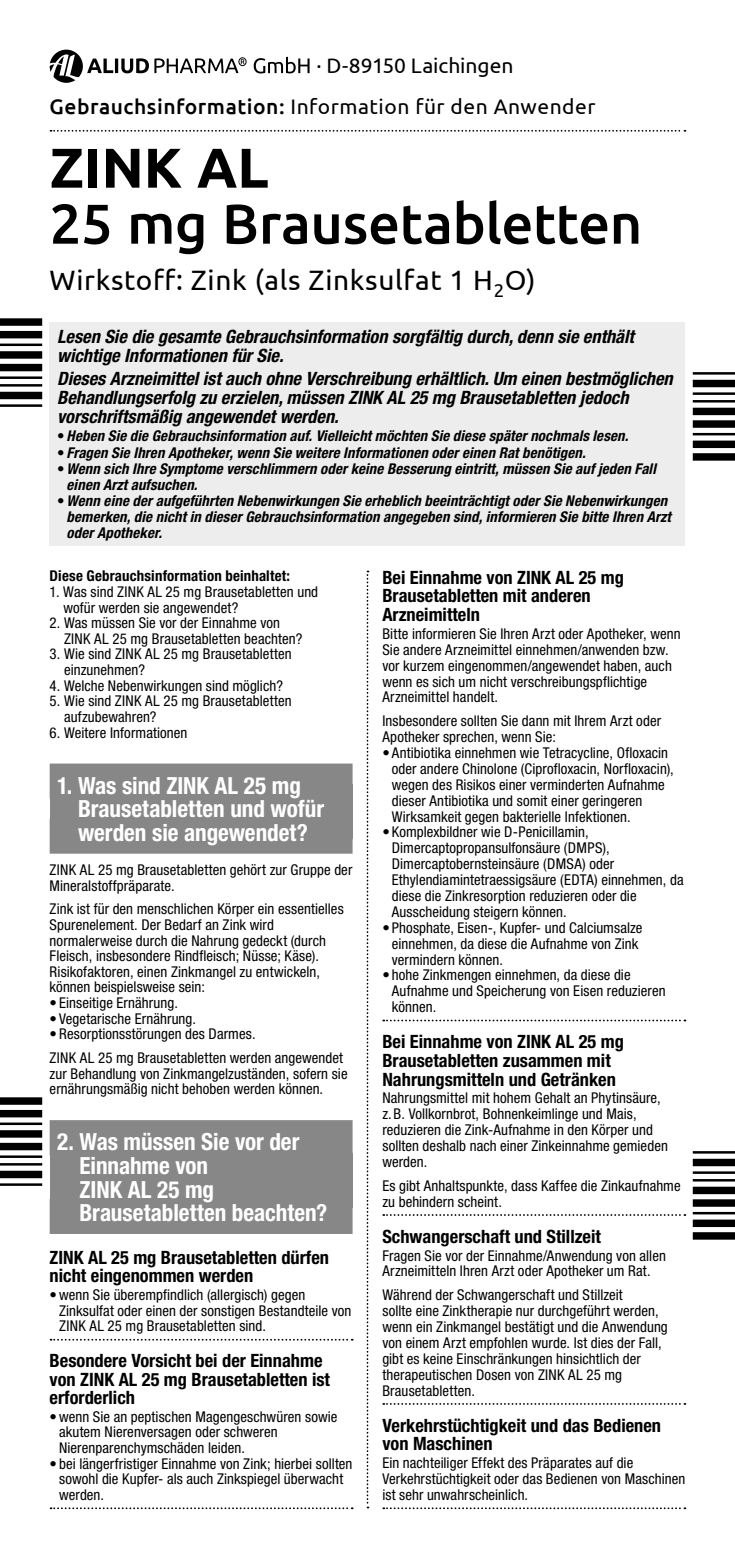
<style>
.page{position:relative;width:735px;height:1558px;background:#fff}
.page>*{position:absolute;margin:0;border:0;box-sizing:border-box;transform-origin:0 0}
.Medikamentenname{font:500 56px/56px "Ubuntu";letter-spacing:-.01em;color:#000}
.Darreichungsform{font:28px "Ubuntu";letter-spacing:.025em;color:#000}
.Subhead_1{font:700 condensed 23.62px/23.6px "Helvetica Neue LT Std";color:#fff}
.Gebrauchsinformation{font:21px "Ubuntu";letter-spacing:.025em;color:#000}
.Gebrauchsinformation-2{font:21px "Ubuntu";letter-spacing:-.005em;color:#000}
.Subhead_2{font:700 condensed 18.38px/18.7px "Helvetica Neue LT Std";color:#000}
.Subhead_2-2{font:italic 700 condensed 18.38px/18.9px "Helvetica Neue LT Std";color:#000}
.Grundtext{font:condensed 14.88px/15.9px "Helvetica Neue LT Std";letter-spacing:.005em;color:#000}
.Grundtext-2{font:italic 700 condensed 14.88px/16.1px "Helvetica Neue LT Std";letter-spacing:.01em;color:#000}
.Grundtext___0_5_LZ{font:condensed 14.88px/15.6px "Helvetica Neue LT Std";letter-spacing:.005em;color:#000}
.Grundtext___Linie{font:condensed 14.88px/15.6px "Helvetica Neue LT Std";letter-spacing:.005em;color:#000}
.Gruntext___0_5_LZ{font:condensed 14.88px/15.9px "Helvetica Neue LT Std";letter-spacing:.005em;color:#000}
.Grundtext___0_25_LZ{font:condensed 14.88px/15.6px "Helvetica Neue LT Std";letter-spacing:.01em;color:#000}
.Grundtext-3{font:700 condensed 14.88px "Helvetica Neue LT Std";letter-spacing:.01em;color:#000}
.s1{font-weight:500}
.s2{font-weight:700}
.s3{font-weight:400;font-style:normal}
</style>
<div class="page">
<div style="left:50px;top:784px;width:302px;height:54px;background:#878787"></div>
<div style="left:50px;top:1153px;width:302px;height:55px;background:#878787"></div>
<svg style="left:50px;top:50px;width:194px;height:33px"></svg>
<div style="left:238px;top:57px;width:8px;height:9px;border:1px solid #000;border-radius:50%"></div>
<svg style="left:253px;top:57px;width:56px;height:16px"></svg>
<svg style="left:366px;top:570px;width:2px;height:938px"></svg>
<svg style="left:50px;top:130px;width:635px;height:2px"></svg>
<div style="left:50px;top:322px;width:635px;height:224px;background:#ededed"></div>
<div style="left:50px;top:763px;width:302px;height:35px;background:#878787"></div>
<div style="left:50px;top:818px;width:302px;height:35px;background:#878787"></div>
<div style="left:50px;top:1120px;width:302px;height:35px;background:#878787"></div>
<div style="left:50px;top:1199px;width:302px;height:35px;background:#878787"></div>
<svg style="left:51px;top:1339px;width:301px;height:1px"></svg>
<svg style="left:51px;top:1507px;width:301px;height:2px"></svg>
<svg style="left:383px;top:1019px;width:302px;height:2px"></svg>
<svg style="left:383px;top:1214px;width:302px;height:2px"></svg>
<svg style="left:383px;top:1403px;width:302px;height:2px"></svg>
<svg style="left:383px;top:1507px;width:302px;height:2px"></svg>
<svg style="left:692px;top:372px;width:42px;height:89px"></svg>
<svg style="left:0;top:318px;width:42px;height:89px"></svg>
<svg style="left:692px;top:1151px;width:42px;height:88px"></svg>
<svg style="left:0;top:1097px;width:42px;height:89px"></svg>
<p class="Gebrauchsinformation-2" style="left:316px;top:53px;width:198px">· D-89150 Laichingen</p>
<p class="Gebrauchsinformation" style="left:50px;top:94px;width:547px"><span class="s1">Gebrauchsinformation:</span> Information für den Anwender</p>
<p class="Medikamentenname" style="left:50px;top:138px;width:594px"><span class="s2">ZINK AL<br></span>25 mg Brausetabletten</p>
<p class="Darreichungsform" style="left:50px;top:263px;width:487px">Wirkstoff: Zink (als Zinksulfat 1 H<sub>2</sub>O)</p>
<p class="Subhead_2-2" style="left:57px;top:327px;width:578px">Lesen Sie die gesamte Gebrauchsinformation sorgfältig durch, denn sie enthält wichtige Informationen für Sie.</p>
<p class="Subhead_2-2" style="left:57px;top:370px;width:616px">Dieses Arzneimittel ist auch ohne Verschreibung erhältlich. Um einen bestmöglichen<br>Behandlungserfolg zu erzielen, müssen ZINK AL 25 mg Brausetabletten jedoch vorschriftsmäßig angewendet werden.</p>
<p class="Grundtext-2" style="left:57px;top:428px;width:572px"><span class="s3">•</span> Heben Sie die Gebrauchsinformation auf. Vielleicht möchten Sie diese später nochmals lesen.</p>
<p class="Grundtext-2" style="left:57px;top:444px;width:530px"><span class="s3">•</span> Fragen Sie Ihren Apotheker, wenn Sie weitere Informationen oder einen Rat benötigen.</p>
<p class="Grundtext-2" style="left:66px;top:460px;width:590px;text-indent:-9px"><span class="s3">•</span> Wenn sich Ihre Symptome verschlimmern oder keine Besserung eintritt, müssen Sie auf jeden Fall einen Arzt aufsuchen.</p>
<p class="Grundtext-2" style="left:66px;top:493px;width:605px;text-indent:-9px"><span class="s3">•</span> Wenn eine der aufgeführten Nebenwirkungen Sie erheblich beeinträchtigt oder Sie Nebenwirkungen bemerken, die nicht in dieser Gebrauchsinformation angegeben sind, informieren Sie bitte Ihren Arzt oder Apotheker.</p>
<p class="Grundtext-3" style="left:50px;top:567px;width:242px">Diese Gebrauchsinformation beinhaltet:</p>
<p class="Grundtext" style="left:63px;top:584px;width:256px;text-indent:-14px">1. Was sind ZINK AL 25 mg Brausetabletten und wofür werden sie angewendet?</p>
<p class="Grundtext" style="left:64px;top:615px;width:239px;text-indent:-14px">2. Was müssen Sie vor der Einnahme von<br>ZINK AL 25 mg Brausetabletten beachten?</p>
<p class="Grundtext" style="left:64px;top:646px;width:229px;text-indent:-14px">3. Wie sind ZINK AL 25 mg Brausetabletten einzunehmen?</p>
<p class="Grundtext" style="left:50px;top:677px;width:235px">4. Welche Nebenwirkungen sind möglich?</p>
<p class="Grundtext" style="left:64px;top:693px;width:229px;text-indent:-14px">5. Wie sind ZINK AL 25 mg Brausetabletten aufzubewahren?</p>
<p class="Grundtext" style="left:50px;top:724px;width:139px">6. Weitere Informationen</p>
<p class="Subhead_1" style="left:78px;top:773px;width:247px;text-indent:-21px">1. Was sind ZINK AL 25 mg<br>Brausetabletten und wofür werden sie angewendet?</p>
<p class="Grundtext___0_25_LZ" style="left:50px;top:862px;width:304px">ZINK AL 25 mg Brausetabletten gehört zur Gruppe der<br>Mineralstoffpräparate.</p>
<p class="Grundtext___0_5_LZ" style="left:50px;top:901px;width:295px">Zink ist für den menschlichen Körper ein essentielles Spurenelement. Der Bedarf an Zink wird normalerweise durch die Nahrung gedeckt (durch Fleisch, insbesondere Rindfleisch; Nüsse; Käse).<br>Risikofaktoren, einen Zinkmangel zu entwickeln, können beispielsweise sein:</p>
<p class="Grundtext" style="left:50px;top:995px;width:130px">• Einseitige Ernährung.</p>
<p class="Grundtext" style="left:50px;top:1010px;width:148px">• Vegetarische Ernährung.</p>
<p class="Grundtext" style="left:50px;top:1026px;width:207px">• Resorptionsstörungen des Darmes.</p>
<p class="Grundtext___0_5_LZ" style="left:50px;top:1050px;width:299px">ZINK AL 25 mg Brausetabletten werden angewendet zur Behandlung von Zinkmangelzuständen, sofern sie ernährungsmäßig nicht behoben werden können.</p>
<p class="Subhead_1" style="left:79px;top:1129px;width:249px;text-indent:-22px">2. Was müssen Sie vor der<br>Einnahme von<br>ZINK AL 25 mg<br>Brausetabletten beachten?</p>
<p class="Subhead_2" style="left:50px;top:1248px;width:281px">ZINK AL 25 mg Brausetabletten dürfen nicht eingenommen werden</p>
<p class="Grundtext___Linie" style="left:59px;top:1287px;width:293px;text-indent:-9px">• wenn Sie überempfindlich (allergisch) gegen<br>Zinksulfat oder einen der sonstigen Bestandteile von<br>ZINK AL 25 mg Brausetabletten sind.</p>
<p class="Subhead_2" style="left:50px;top:1351px;width:282px">Besondere Vorsicht bei der Einnahme von ZINK AL 25 mg Brausetabletten ist erforderlich</p>
<p class="Grundtext" style="left:59px;top:1408px;width:280px;text-indent:-9px">• wenn Sie an peptischen Magengeschwüren sowie akutem Nierenversagen oder schweren<br>Nierenparenchymschäden leiden.</p>
<p class="Grundtext___Linie" style="left:59px;top:1455px;width:295px;text-indent:-9px">• bei längerfristiger Einnahme von Zink; hierbei sollten sowohl die Kupfer- als auch Zinkspiegel überwacht werden.</p>
<p class="Subhead_2" style="left:382px;top:567px;width:243px">Bei Einnahme von ZINK AL 25 mg<br>Brausetabletten mit anderen<br>Arzneimitteln</p>
<p class="Grundtext" style="left:382px;top:625px;width:299px">Bitte informieren Sie Ihren Arzt oder Apotheker, wenn Sie andere Arzneimittel einnehmen/anwenden bzw. vor kurzem eingenommen/angewendet haben, auch wenn es sich um nicht verschreibungspflichtige Arzneimittel handelt.</p>
<p class="Grundtext___0_5_LZ" style="left:382px;top:713px;width:280px">Insbesondere sollten Sie dann mit Ihrem Arzt oder<br>Apotheker sprechen, wenn Sie:</p>
<p class="Grundtext" style="left:391px;top:745px;width:283px;text-indent:-9px">• Antibiotika einnehmen wie Tetracycline, Ofloxacin oder andere Chinolone (Ciprofloxacin, Norfloxacin), wegen des Risikos einer verminderten Aufnahme dieser Antibiotika und somit einer geringeren Wirksamkeit gegen bakterielle Infektionen.</p>
<p class="Grundtext" style="left:391px;top:824px;width:293px;text-indent:-9px">• Komplexbildner wie D-Penicillamin, Dimercaptopropansulfonsäure (DMPS), Dimercaptobernsteinsäure (DMSA) oder Ethylendiamintetraessigsäure (EDTA) einnehmen, da diese die Zinkresorption reduzieren oder die Ausscheidung steigern können.</p>
<p class="Grundtext" style="left:391px;top:919px;width:252px;text-indent:-9px">• Phosphate, Eisen-, Kupfer- und Calciumsalze einnehmen, da diese die Aufnahme von Zink vermindern können.</p>
<p class="Grundtext___Linie" style="left:391px;top:967px;width:275px;text-indent:-9px">• hohe Zinkmengen einnehmen, da diese die<br>Aufnahme und Speicherung von Eisen reduzieren können.</p>
<p class="Subhead_2" style="left:382px;top:1032px;width:243px">Bei Einnahme von ZINK AL 25 mg<br>Brausetabletten zusammen mit<br>Nahrungsmitteln und Getränken</p>
<p class="Grundtext" style="left:382px;top:1090px;width:287px">Nahrungsmittel mit hohem Gehalt an Phytinsäure, z.B. Vollkornbrot, Bohnenkeimlinge und Mais, reduzieren die Zink-Aufnahme in den Körper und sollten deshalb nach einer Zinkeinnahme gemieden werden.</p>
<p class="Gruntext___0_5_LZ" style="left:382px;top:1177px;width:299px">Es gibt Anhaltspunkte, dass Kaffee die Zinkaufnahme zu behindern scheint.</p>
<p class="Subhead_2" style="left:382px;top:1226px;width:220px">Schwangerschaft und Stillzeit</p>
<p class="Grundtext" style="left:382px;top:1247px;width:285px">Fragen Sie vor der Einnahme/Anwendung von allen<br>Arzneimitteln Ihren Arzt oder Apotheker um Rat.</p>
<p class="Gruntext___0_5_LZ" style="left:382px;top:1287px;width:287px">Während der Schwangerschaft und Stillzeit<br>sollte eine Zinktherapie nur durchgeführt werden, wenn ein Zinkmangel bestätigt und die Anwendung von einem Arzt empfohlen wurde. Ist dies der Fall, gibt es keine Einschränkungen hinsichtlich der therapeutischen Dosen von ZINK AL 25 mg Brausetabletten.</p>
<p class="Subhead_2" style="left:382px;top:1415px;width:280px">Verkehrstüchtigkeit und das Bedienen von Maschinen</p>
<p class="Grundtext___Linie" style="left:382px;top:1455px;width:304px">Ein nachteiliger Effekt des Präparates auf die<br>Verkehrstüchtigkeit oder das Bedienen von Maschinen ist sehr unwahrscheinlich.</p>
</div>
